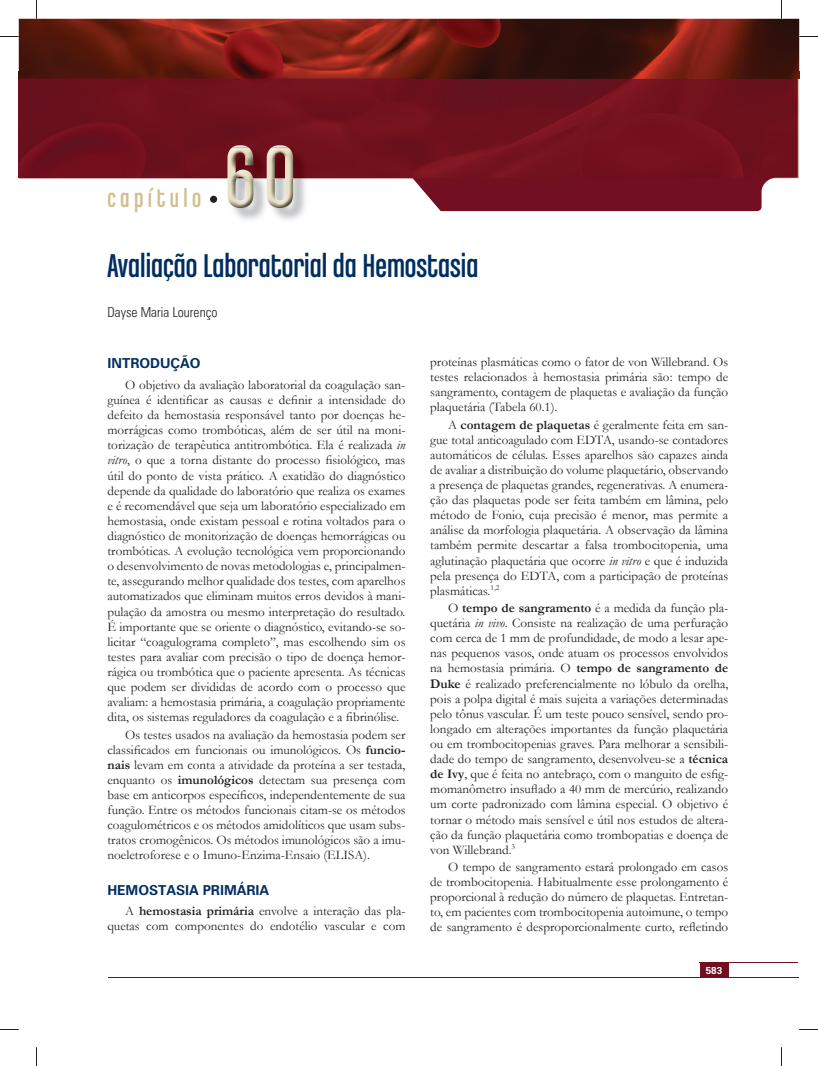
<style>
.page{position:relative;width:818px;height:1066px;background:#fff}
.page>*{position:absolute;margin:0;border:0;box-sizing:border-box;transform-origin:0 0}
.t1{font:35px "Chalet Comprime Cologne Eighty";color:#002e60}
.t2{font:27.5px "Chalet Comprime Cologne Eighty";letter-spacing:.16em;color:#d1c08e}
.t3{font:700 13.75px "Zurich BT";color:#002e60}
.t4{font:300 condensed 13.75px "Zurich BT";color:#231f20}
.t5{font:13.12px/15.1px "Garamond";color:#231f20;text-align:justify}
.t6{font:700 10px "Zurich BT";color:#fff}
.s1{font-style:italic}
.s2{font-weight:700}
</style>
<div class="page">
<svg style="left:37px;top:178px;width:760px;height:33px"></svg>
<img style="left:19px;top:19px;width:779px;height:53px">
<img style="left:797px;top:78px;width:1px;height:100px">
<img style="left:412px;top:78px;width:385px;height:100px">
<img style="left:19px;top:72px;width:779px;height:6px">
<img style="left:19px;top:78px;width:393px;height:100px">
<img style="left:230px;top:147px;width:78px;height:73px">
<svg style="left:271px;top:145px;width:17px;height:2px"></svg>
<img style="left:266px;top:194px;width:27px;height:14px">
<img style="left:266px;top:147px;width:27px;height:31px">
<img style="left:227px;top:178px;width:3px;height:25px">
<img style="left:227px;top:146px;width:21px;height:32px">
<img style="left:230px;top:147px;width:23px;height:61px">
<div style="left:210px;top:196px;width:7px;height:7px;background:#231f20;border-radius:50%"></div>
<div style="left:699px;top:961px;width:28px;height:16px;background:#720f21"></div>
<hr style="left:109px;top:976px;width:689px;height:1px;background:#720f21">
<hr style="left:699px;top:961px;width:98px;height:1px;background:#720f21">
<svg style="left:0;top:36px;width:19px;height:1px"></svg>
<svg style="left:798px;top:36px;width:19px;height:1px"></svg>
<svg style="left:36px;top:0;width:1px;height:19px"></svg>
<svg style="left:36px;top:1047px;width:1px;height:18px"></svg>
<h2 class="t2" style="left:107px;top:188px;width:95px">capítulo</h2>
<h1 class="t1" style="left:107px;top:253px;width:372px">Avaliação Laboratorial da Hemostasia</h1>
<p class="t4" style="left:107px;top:306px;width:111px">Dayse Maria Lourenço</p>
<p class="t3" style="left:107px;top:358px;width:94px">INTRODUÇÃO</p>
<p class="t5" style="left:107px;top:377px;width:299px;text-indent:18px">O objetivo da avaliação laboratorial da coagulação san&shy;guínea é identificar as causas e definir a intensidade do defeito da hemostasia responsável tanto por doenças he&shy;morrágicas como trombóticas, além de ser útil na moni&shy;torização de terapêutica antitrombótica. Ela é realizada <span class="s1">in vitro</span>, o que a torna distante do processo fisiológico, mas útil do ponto de vista prático. A exatidão do diagnóstico depende da qualidade do laboratório que realiza os exames e é recomendável que seja um laboratório especializado em hemostasia, onde existam pessoal e rotina voltados para o diagnóstico de monitorização de doenças hemorrágicas ou trombóticas. A evolução tecnológica vem proporcionando o desenvolvimento de novas metodologias e, principalmen&shy;te, assegurando melhor qualidade dos testes, com aparelhos automatizados que eliminam muitos erros devidos à mani&shy;pulação da amostra ou mesmo interpretação do resultado.<br>É importante que se oriente o diagnóstico, evitando-se so&shy;licitar “coagulograma completo”, mas escolhendo sim os testes para avaliar com precisão o tipo de doença hemor&shy;rágica ou trombótica que o paciente apresenta. As técnicas que podem ser divididas de acordo com o processo que avaliam: a hemostasia primária, a coagulação propriamente dita, os sistemas reguladores da coagulação e a fibrinólise.</p>
<p class="t5" style="left:107px;top:726px;width:299px;text-indent:18px">Os testes usados na avaliação da hemostasia podem ser classificados em funcionais ou imunológicos. Os <span class="s2">funcio&shy;nais</span> levam em conta a atividade da proteína a ser testada, enquanto os <span class="s2">imunológicos</span> detectam sua presença com base em anticorpos específicos, independentemente de sua função. Entre os métodos funcionais citam-se os métodos coagulométricos e os métodos amidolíticos que usam subs&shy;tratos cromogênicos. Os métodos imunológicos são a imu&shy;noeletroforese e o Imuno-Enzima-Ensaio (ELISA).</p>
<p class="t3" style="left:107px;top:884px;width:163px">HEMOSTASIA PRIMÁRIA</p>
<p class="t5" style="left:107px;top:903px;width:299px;text-align:right">A <span class="s2">hemostasia primária</span> envolve a interação das pla&shy;quetas com componentes do endotélio vascular e com</p>
<p class="t5" style="left:430px;top:354px;width:299px">proteínas plasmáticas como o fator de von Willebrand. Os testes relacionados à hemostasia primária são: tempo de sangramento, contagem de plaquetas e avaliação da função plaquetária (Tabela 60.1).</p>
<p class="t5" style="left:430px;top:417px;width:299px;text-indent:18px">A <span class="s2">contagem de plaquetas</span> é geralmente feita em san&shy;gue total anticoagulado com EDTA, usando-se contadores automáticos de células. Esses aparelhos são capazes ainda de avaliar a distribuição do volume plaquetário, observando a presença de plaquetas grandes, regenerativas. A enumera&shy;ção das plaquetas pode ser feita também em lâmina, pelo método de Fonio, cuja precisão é menor, mas permite a análise da morfologia plaquetária. A observação da lâmina também permite descartar a falsa trombocitopenia, uma aglutinação plaquetária que ocorre <span class="s1">in vitro</span> e que é induzida pela presença do EDTA, com a participação de proteínas plasmáticas.<sup>1,2</sup></p>
<p class="t5" style="left:430px;top:600px;width:299px;text-indent:18px">O <span class="s2">tempo de sangramento</span> é a medida da função pla&shy;quetária <span class="s1">in vivo</span>. Consiste na realização de uma perfuração com cerca de 1 mm de profundidade, de modo a lesar ape&shy;nas pequenos vasos, onde atuam os processos envolvidos na hemostasia primária. O <span class="s2">tempo de sangramento de Duke</span> é realizado preferencialmente no lóbulo da orelha, pois a polpa digital é mais sujeita a variações determinadas pelo tônus vascular. É um teste pouco sensível, sendo pro&shy;longado em alterações importantes da função plaquetária ou em trombocitopenias graves. Para melhorar a sensibili&shy;dade do tempo de sangramento, desenvolveu-se a <span class="s2">técnica de Ivy</span>, que é feita no antebraço, com o manguito de esfig&shy;momanômetro insuflado a 40 mm de mercúrio, realizando um corte padronizado com lâmina especial. O objetivo é tornar o método mais sensível e útil nos estudos de altera&shy;ção da função plaquetária como trombopatias e doença de von Willebrand.<sup>3</sup></p>
<p class="t5" style="left:430px;top:859px;width:299px;text-indent:18px">O tempo de sangramento estará prolongado em casos de trombocitopenia. Habitualmente esse prolongamento é proporcional à redução do número de plaquetas. Entretan&shy;to, em pacientes com trombocitopenia autoimune, o tempo de sangramento é desproporcionalmente curto, refletindo</p>
<p class="t6" style="left:705px;top:966px;width:18px">583</p>
</div>
